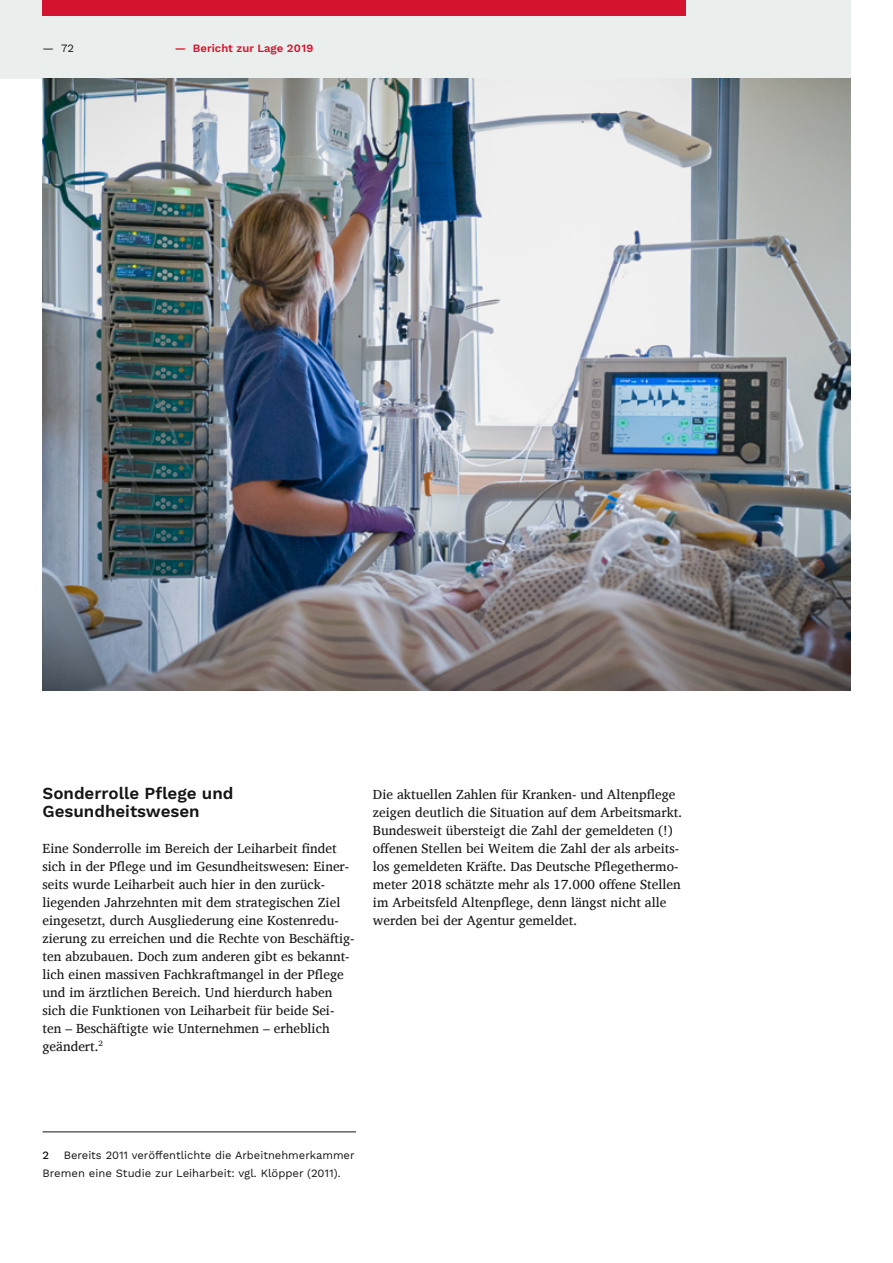
<style>
.page{position:relative;width:893px;height:1263px;background:#fff}
.page>*{position:absolute;margin:0;border:0;box-sizing:border-box;transform-origin:0 0}
.Fließtext_Charis_9pt{font:600 16.8px/18px "Work Sans";color:#141414}
.Fließtext_Charis_9pt-2{font:13.5px/18px "Charis SIL";color:#141414}
.Fußnote_Work_Sans_Re{font:11.25px/18px "Work Sans";color:#141414}
.t1{font:600 11.25px "Work Sans";color:#d4142e}
.Fußnote_Work_Sans_Re-2{font:500 11.25px "Work Sans";color:#141414}
</style>
<div class="page">
<div style="left:0;top:0;width:850px;height:79px;background:#eaeeed"></div>
<img style="left:43px;top:79px;width:807px;height:612px">
<div style="left:43px;top:0;width:643px;height:16px;background:#d4142e"></div>
<hr style="left:43px;top:1131px;width:313px;height:1px;background:#141414">
<p class="Fußnote_Work_Sans_Re" style="left:43px;top:39px;width:33px">— 72</p>
<p class="t1" style="left:175px;top:41px;width:140px">— Bericht zur Lage 2019</p>
<p class="Fließtext_Charis_9pt" style="left:43px;top:785px;width:192px">Sonderrolle Pflege und<br>Gesundheitswesen</p>
<p class="Fließtext_Charis_9pt-2" style="left:43px;top:839px;width:314px">Eine Sonderrolle im Bereich der Leiharbeit findet sich in der Pflege und im Gesundheitswesen: Einer&shy;seits wurde Leiharbeit auch hier in den zurück&shy;liegenden Jahrzehnten mit dem strategischen Ziel eingesetzt, durch Ausgliederung eine Kostenredu&shy;zierung zu erreichen und die Rechte von Beschäftig&shy;ten abzubauen. Doch zum anderen gibt es bekannt&shy;lich einen massiven Fachkraftmangel in der Pflege und im ärztlichen Bereich. Und hierdurch haben sich die Funktionen von Leiharbeit für beide Sei&shy;ten – Beschäftigte wie Unternehmen – erheblich geändert.<sup>2</sup></p>
<p class="Fließtext_Charis_9pt-2" style="left:373px;top:785px;width:311px">Die aktuellen Zahlen für Kranken- und Altenpflege zeigen deutlich die Situation auf dem Arbeitsmarkt.<br>Bundesweit übersteigt die Zahl der gemeldeten (!) offenen Stellen bei Weitem die Zahl der als arbeits&shy;los gemeldeten Kräfte. Das Deutsche Pflegethermo&shy;meter 2018 schätzte mehr als 17.000 offene Stellen im Arbeitsfeld Altenpflege, denn längst nicht alle werden bei der Agentur gemeldet.</p>
<p class="Fußnote_Work_Sans_Re" style="left:43px;top:1146px;width:314px;text-indent:21px">Bereits 2011 veröffentlichte die Arbeitnehmerkammer<br>Bremen eine Studie zur Leiharbeit: vgl. Klöpper (2011).</p>
<p class="Fußnote_Work_Sans_Re-2" style="left:43px;top:1148px;width:8px">2</p>
</div>
